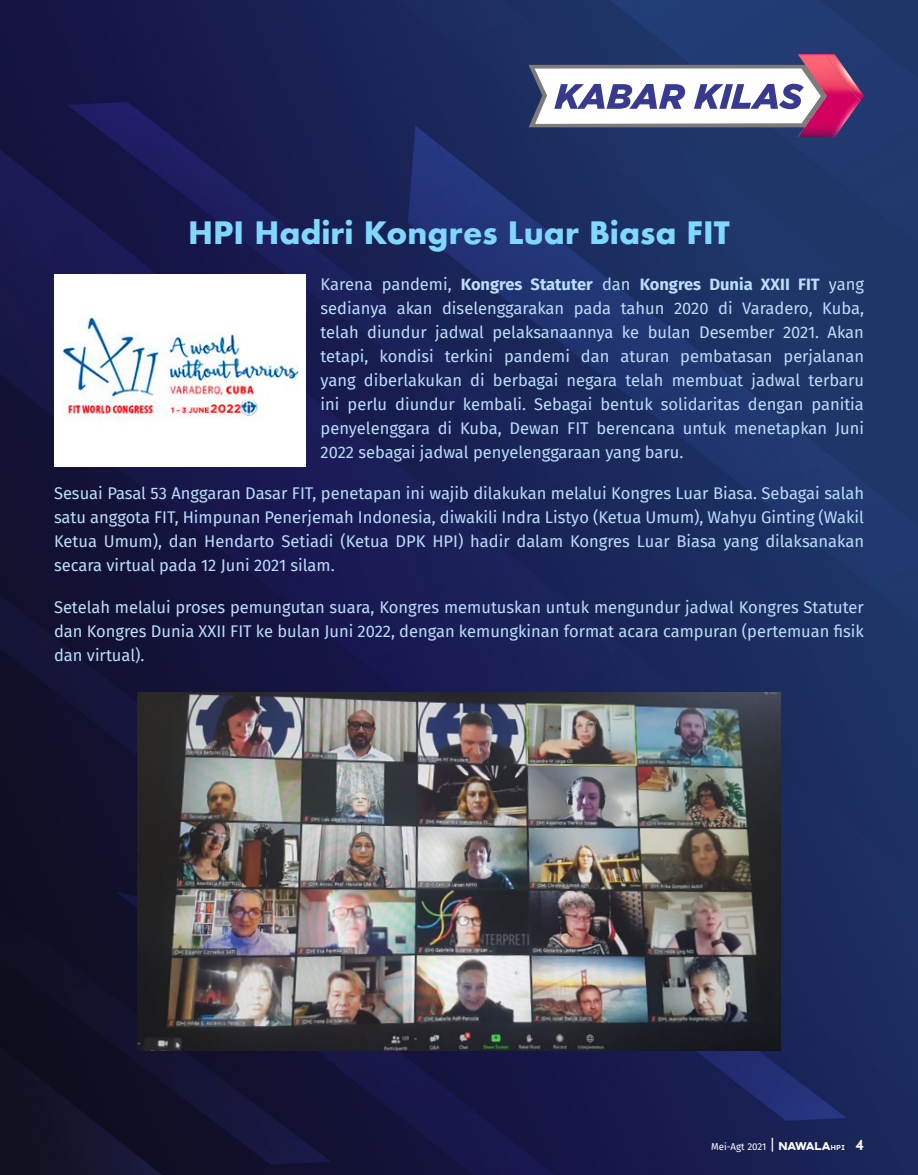
<style>
.page{position:relative;width:918px;height:1175px;background:#fff}
.page>*{position:absolute;margin:0;border:0;box-sizing:border-box;transform-origin:0 0}
.t1{font:700 30px "Futura";color:#80d8ff}
.t2{font:16.5px/24px "Fira Sans";color:#bbdefb;text-align:justify}
.t3{font:9.75px "Fira Sans";color:#fff}
.s1{font-weight:700}
.s2{font-size:15px}
.s3{font-family:"Aemstel";font-size:11.25px}
.s4{font-family:"Sen";font-weight:700;font-size:7.5px}
.s5{font-family:"Sen";font-weight:700;font-size:15px}
</style>
<div class="page">
<img style="left:0;top:0;width:918px;height:1174px">
<img style="left:798px;top:54px;width:63px;height:83px">
<img style="left:826px;top:54px;width:38px;height:46px">
<svg style="left:529px;top:65px;width:308px;height:62px"></svg>
<div style="left:54px;top:274px;width:251px;height:192px;background:#fff"></div>
<img style="left:63px;top:318px;width:235px;height:103px">
<img style="left:138px;top:693px;width:642px;height:357px">
<h1 class="t1" style="left:188px;top:211px;width:543px">HPI Hadiri Kongres Luar Biasa FIT</h1>
<p class="t2" style="left:321px;top:272px;width:545px">Karena pandemi, <span class="s1">Kongres Statuter</span> dan <span class="s1">Kongres Dunia XXII FIT</span> yang sedianya akan diselenggarakan pada tahun 2020 di Varadero, Kuba, telah diundur jadwal pelaksanaannya ke bulan Desember 2021. Akan tetapi, kondisi terkini pandemi dan aturan pembatasan perjalanan yang diberlakukan di berbagai negara telah membuat jadwal terbaru ini perlu diundur kembali. Sebagai bentuk solidaritas dengan panitia penyelenggara di Kuba, Dewan FIT berencana untuk menetapkan Juni 2022 sebagai jadwal penyelenggaraan yang baru.</p>
<p class="t2" style="left:54px;top:481px;width:812px">Sesuai Pasal 53 Anggaran Dasar FIT, penetapan ini wajib dilakukan melalui Kongres Luar Biasa. Sebagai salah satu anggota FIT, Himpunan Penerjemah Indonesia, diwakili Indra Listyo (Ketua Umum), Wahyu Ginting (Wakil Ketua Umum), dan Hendarto Setiadi (Ketua DPK HPI) hadir dalam Kongres Luar Biasa yang dilaksanakan secara virtual pada 12 Juni 2021 silam.</p>
<p class="t2" style="left:54px;top:595px;width:812px">Setelah melalui proses pemungutan suara, Kongres memutuskan untuk mengundur jadwal Kongres Statuter dan Kongres Dunia XXII FIT ke bulan Juni 2022, dengan kemungkinan format acara campuran (pertemuan fisik dan virtual).</p>
<p class="t3" style="left:711px;top:1139px;width:154px">Mei-Agt 2021 <span class="s2">|</span> <span class="s3">NAWALA</span><span class="s4">HPI</span> <span class="s5">4</span></p>
</div>
